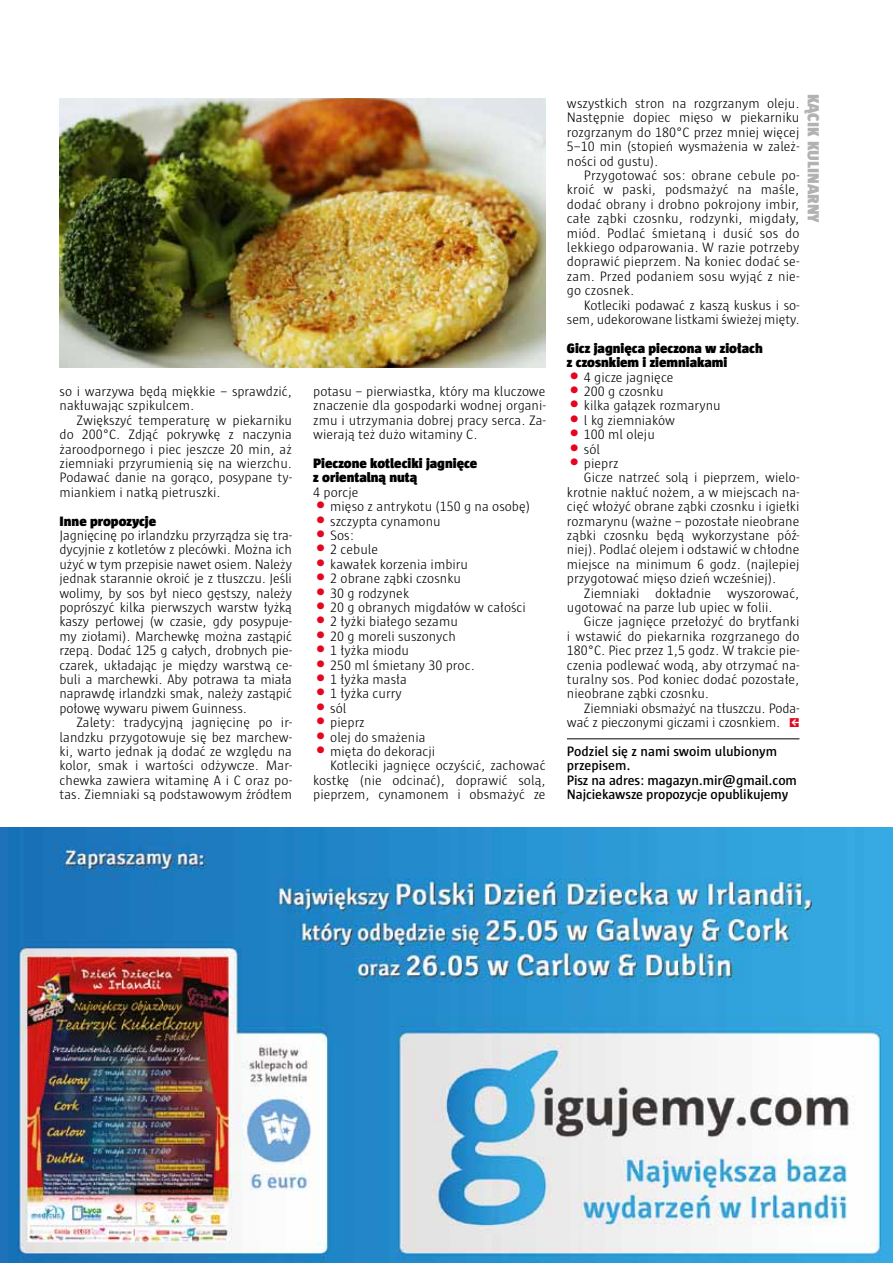
<style>
.page{position:relative;width:893px;height:1263px;background:#fff}
.page>*{position:absolute;margin:0;border:0;box-sizing:border-box;transform-origin:0 0}
.t1{font:900 16.5px "Sun";color:#b3b2b2}
.t2{font:300 13.95px/14.4px "Sun";color:#000;text-align:justify}
.t3{font:600 13.95px/14.4px "Sun";letter-spacing:-.01em;color:#000}
.t4{font:900 13.95px/14.4px "Sun";color:#000}
.s1{font-size:30px;color:#e40521}
</style>
<div class="page">
<hr style="left:567px;top:738px;width:232px;height:1px;background:#000">
<img style="left:60px;top:99px;width:486px;height:268px">
<img style="left:0;top:827px;width:893px;height:436px">
<p class="t2" style="left:60px;top:384px;width:234px">so i warzywa będą miękkie – sprawdzić, nakłuwając szpikulcem.</p>
<p class="t2" style="left:60px;top:413px;width:234px;text-indent:17px">Zwiększyć temperaturę w piekarniku do 200°C. Zdjąć pokrywkę z naczynia żaroodpornego i piec jeszcze 20 min, aż ziemniaki przyrumienią się na wierzchu.<br>Podawać danie na gorąco, posypane ty&shy;miankiem i natką pietruszki.</p>
<p class="t4" style="left:60px;top:513px;width:98px">Inne propozycje</p>
<p class="t2" style="left:60px;top:528px;width:234px">Jagnięcinę po irlandzku przyrządza się tra&shy;dycyjnie z kotletów z plecówki. Można ich użyć w tym przepisie nawet osiem. Należy jednak starannie okroić je z tłuszczu. Jeśli wolimy, by sos był nieco gęstszy, należy poprószyć kilka pierwszych warstw łyżką kaszy perłowej (w czasie, gdy posypuje&shy;my ziołami). Marchewkę można zastąpić rzepą. Dodać 125 g całych, drobnych pie&shy;czarek, układając je między warstwą ce&shy;buli a marchewki. Aby potrawa ta miała naprawdę irlandzki smak, należy zastąpić połowę wywaru piwem Guinness.</p>
<p class="t2" style="left:60px;top:715px;width:234px;text-indent:17px">Zalety: tradycyjną jagnięcinę po ir&shy;landzku przygotowuje się bez marchew&shy;ki, warto jednak ją dodać ze względu na kolor, smak i wartości odżywcze. Mar&shy;chewka zawiera witaminę A i C oraz po&shy;tas. Ziemniaki są podstawowym źródłem</p>
<p class="t2" style="left:313px;top:384px;width:234px">potasu – pierwiastka, który ma kluczowe znaczenie dla gospodarki wodnej organi&shy;zmu i utrzymania dobrej pracy serca. Za&shy;wierają też dużo witaminy C.</p>
<p class="t4" style="left:313px;top:456px;width:165px">Pieczone kotleciki jagnięce z orientalną nutą</p>
<p class="t2" style="left:313px;top:485px;width:47px">4 porcje</p>
<p class="t2" style="left:313px;top:499px;width:218px"><span class="s1">•</span> mięso z antrykotu (150 g na osobę)</p>
<p class="t2" style="left:313px;top:514px;width:129px"><span class="s1">•</span> szczypta cynamonu</p>
<p class="t2" style="left:313px;top:528px;width:42px"><span class="s1">•</span> Sos:</p>
<p class="t2" style="left:313px;top:543px;width:66px"><span class="s1">•</span> 2 cebule</p>
<p class="t2" style="left:313px;top:557px;width:156px"><span class="s1">•</span> kawałek korzenia imbiru</p>
<p class="t2" style="left:313px;top:571px;width:149px"><span class="s1">•</span> 2 obrane ząbki czosnku</p>
<p class="t2" style="left:313px;top:586px;width:97px"><span class="s1">•</span> 30 g rodzynek</p>
<p class="t2" style="left:313px;top:600px;width:214px"><span class="s1">•</span> 20 g obranych migdałów w całości</p>
<p class="t2" style="left:313px;top:615px;width:146px"><span class="s1">•</span> 2 łyżki białego sezamu</p>
<p class="t2" style="left:313px;top:629px;width:144px"><span class="s1">•</span> 20 g moreli suszonych</p>
<p class="t2" style="left:313px;top:643px;width:97px"><span class="s1">•</span> 1 łyżka miodu</p>
<p class="t2" style="left:313px;top:658px;width:163px"><span class="s1">•</span> 250 ml śmietany 30 proc.</p>
<p class="t2" style="left:313px;top:672px;width:95px"><span class="s1">•</span> 1 łyżka masła</p>
<p class="t2" style="left:313px;top:687px;width:90px"><span class="s1">•</span> 1 łyżka curry</p>
<p class="t2" style="left:313px;top:701px;width:35px"><span class="s1">•</span> sól</p>
<p class="t2" style="left:313px;top:715px;width:53px"><span class="s1">•</span> pieprz</p>
<p class="t2" style="left:313px;top:730px;width:114px"><span class="s1">•</span> olej do smażenia</p>
<p class="t2" style="left:313px;top:744px;width:124px"><span class="s1">•</span> mięta do dekoracji</p>
<p class="t2" style="left:330px;top:759px;width:217px">Kotleciki jagnięce oczyścić, zachować</p>
<p class="t2" style="left:313px;top:773px;width:234px">kostkę (nie odcinać), doprawić solą,</p>
<p class="t2" style="left:313px;top:787px;width:234px">pieprzem, cynamonem i obsmażyć ze</p>
<p class="t1" style="left:823px;top:94px;width:130px;rotate:90deg">Kącik kulinarny</p>
<p class="t2" style="left:567px;top:96px;width:234px">wszystkich stron na rozgrzanym oleju.<br>Następnie dopiec mięso w piekarniku rozgrzanym do 180°C przez mniej więcej 5–10 min (stopień wysmażenia w zależ&shy;ności od gustu).</p>
<p class="t2" style="left:567px;top:168px;width:234px;text-indent:17px">Przygotować sos: obrane cebule po&shy;kroić w paski, podsmażyć na maśle, dodać obrany i drobno pokrojony imbir, całe ząbki czosnku, rodzynki, migdały, miód. Podlać śmietaną i dusić sos do lekkiego odparowania. W razie potrzeby doprawić pieprzem. Na koniec dodać se&shy;zam. Przed podaniem sosu wyjąć z nie&shy;go czosnek.</p>
<p class="t2" style="left:567px;top:298px;width:234px;text-align:right">Kotleciki podawać z kaszą kuskus i so&shy;sem, udekorowane listkami świeżej mięty.</p>
<p class="t4" style="left:567px;top:341px;width:197px">Gicz jagnięca pieczona w ziołach z czosnkiem i ziemniakami</p>
<p class="t2" style="left:567px;top:370px;width:108px"><span class="s1">•</span> 4 gicze jagnięce</p>
<p class="t2" style="left:567px;top:384px;width:98px"><span class="s1">•</span> 200 g czosnku</p>
<p class="t2" style="left:567px;top:399px;width:155px"><span class="s1">•</span> kilka gałązek rozmarynu</p>
<p class="t2" style="left:567px;top:413px;width:109px"><span class="s1">•</span> l kg ziemniaków</p>
<p class="t2" style="left:567px;top:427px;width:89px"><span class="s1">•</span> 100 ml oleju</p>
<p class="t2" style="left:567px;top:442px;width:35px"><span class="s1">•</span> sól</p>
<p class="t2" style="left:567px;top:456px;width:53px"><span class="s1">•</span> pieprz</p>
<p class="t2" style="left:584px;top:471px;width:217px">Gicze natrzeć solą i pieprzem, wielo-</p>
<p class="t2" style="left:567px;top:485px;width:234px">krotnie nakłuć nożem, a w miejscach na-</p>
<p class="t2" style="left:567px;top:499px;width:234px">cięć włożyć obrane ząbki czosnku i igiełki</p>
<p class="t2" style="left:567px;top:514px;width:234px">rozmarynu (ważne – pozostałe nieobrane</p>
<p class="t2" style="left:567px;top:528px;width:234px">ząbki czosnku będą wykorzystane póź-</p>
<p class="t2" style="left:567px;top:543px;width:234px">niej). Podlać olejem i odstawić w chłodne</p>
<p class="t2" style="left:567px;top:557px;width:234px">miejsce na minimum 6 godz. (najlepiej</p>
<p class="t2" style="left:567px;top:571px;width:211px">przygotować mięso dzień wcześniej).</p>
<p class="t2" style="left:584px;top:586px;width:217px">Ziemniaki dokładnie wyszorować,</p>
<p class="t2" style="left:567px;top:600px;width:207px">ugotować na parze lub upiec w folii.</p>
<p class="t2" style="left:584px;top:615px;width:217px">Gicze jagnięce przełożyć do brytfanki</p>
<p class="t2" style="left:567px;top:629px;width:234px">i wstawić do piekarnika rozgrzanego do</p>
<p class="t2" style="left:567px;top:643px;width:234px">180°C. Piec przez 1,5 godz. W trakcie pie-</p>
<p class="t2" style="left:567px;top:658px;width:234px">czenia podlewać wodą, aby otrzymać na-</p>
<p class="t2" style="left:567px;top:672px;width:234px">turalny sos. Pod koniec dodać pozostałe,</p>
<p class="t2" style="left:567px;top:686px;width:144px">nieobrane ząbki czosnku.</p>
<p class="t2" style="left:584px;top:701px;width:217px">Ziemniaki obsmażyć na tłuszczu. Poda-</p>
<p class="t2" style="left:567px;top:715px;width:215px">wać z pieczonymi giczami i czosnkiem.</p>
<p class="t3" style="left:567px;top:744px;width:231px">Podziel się z nami swoim ulubionym przepisem.<br>Pisz na adres: magazyn.mir@gmail.com<br>Najciekawsze propozycje opublikujemy</p>
</div>
